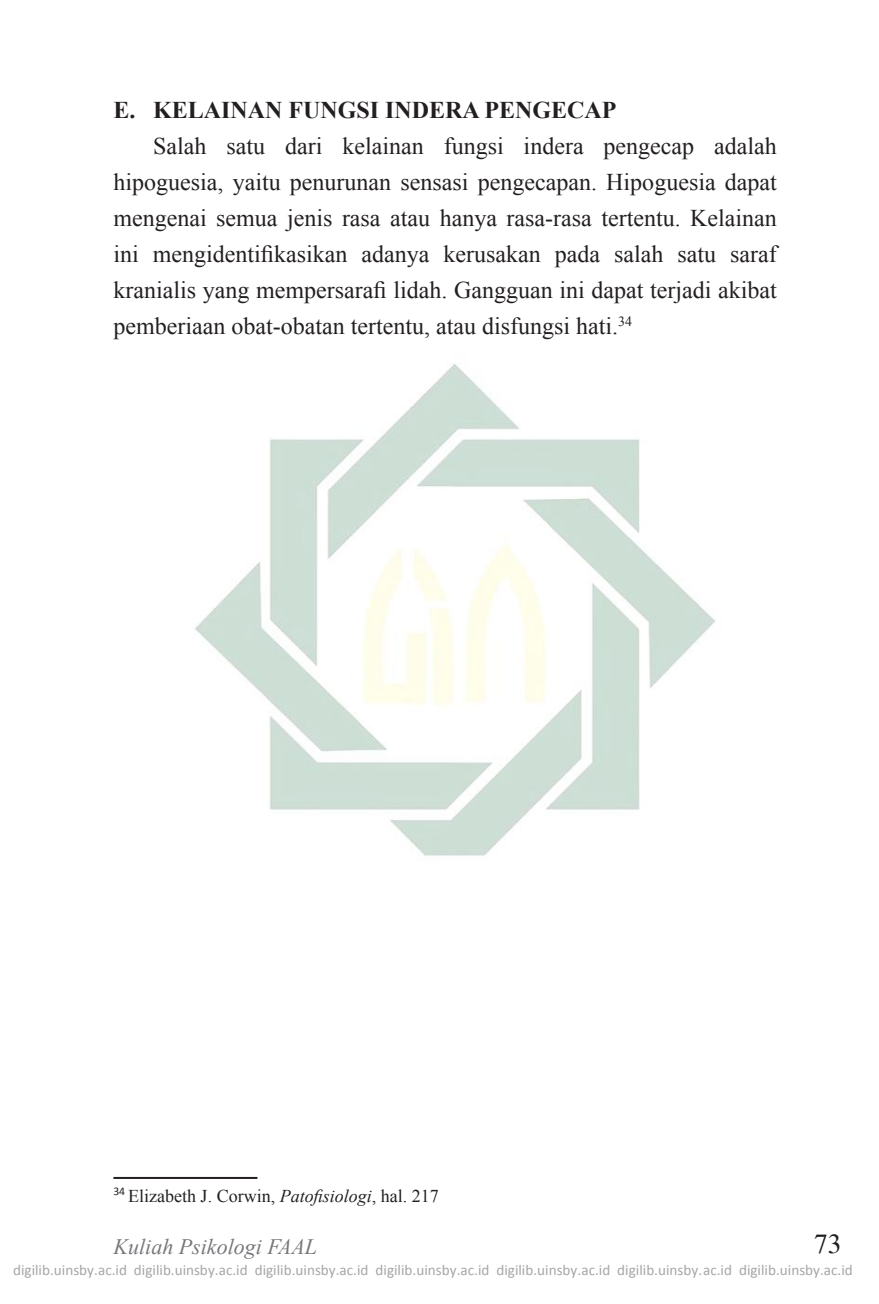
<style>
.page{position:relative;width:879px;height:1304px;background:#fff}
.page>*{position:absolute;margin:0;border:0;box-sizing:border-box;transform-origin:0 0}
.t1{font:28px "Mongolian Baiti";color:#231f20}
.t2{font:24px/36px "Times New Roman";color:#231f20;text-align:justify}
.t3{font:700 24px "Times New Roman";color:#231f20}
.t4{font:italic 22px "Times New Roman";color:#76787b}
.Footnote_Text{font:18px "Times New Roman";color:#231f20}
.t5{font:15.2px "Calibri";color:#a6a6a6}
.s1{font-style:italic}
</style>
<div class="page">
<img style="left:195px;top:363px;width:520px;height:493px">
<hr style="left:113px;top:1177px;width:144px;height:2px;background:#231f20">
<p class="t3" style="left:113px;top:94px;width:505px">E. KELAINAN FUNGSI INDERA PENGECAP</p>
<p class="t2" style="left:113px;top:128px;width:665px;text-indent:40px">Salah satu dari kelainan fungsi indera pengecap adalah hipoguesia, yaitu penurunan sensasi pengecapan. Hipoguesia dapat mengenai semua jenis rasa atau hanya rasa-rasa tertentu. Kelainan ini mengidentifikasikan adanya kerusakan pada salah satu saraf kranialis yang mempersarafi lidah. Gangguan ini dapat terjadi akibat pemberiaan obat-obatan tertentu, atau disfungsi hati.<sup>34</sup></p>
<p class="Footnote_Text" style="left:113px;top:1184px;width:327px"><sup>34</sup> Elizabeth J. Corwin, <span class="s1">Patofisiologi</span>, hal. 217</p>
<p class="t4" style="left:113px;top:1232px;width:205px">Kuliah Psikologi FAAL</p>
<p class="t1" style="left:814px;top:1229px;width:29px">73</p>
<p class="t5" style="left:13px;top:1264px;width:841px">digilib.uinsby.ac.id digilib.uinsby.ac.id digilib.uinsby.ac.id digilib.uinsby.ac.id digilib.uinsby.ac.id digilib.uinsby.ac.id digilib.uinsby.ac.id</p>
</div>
